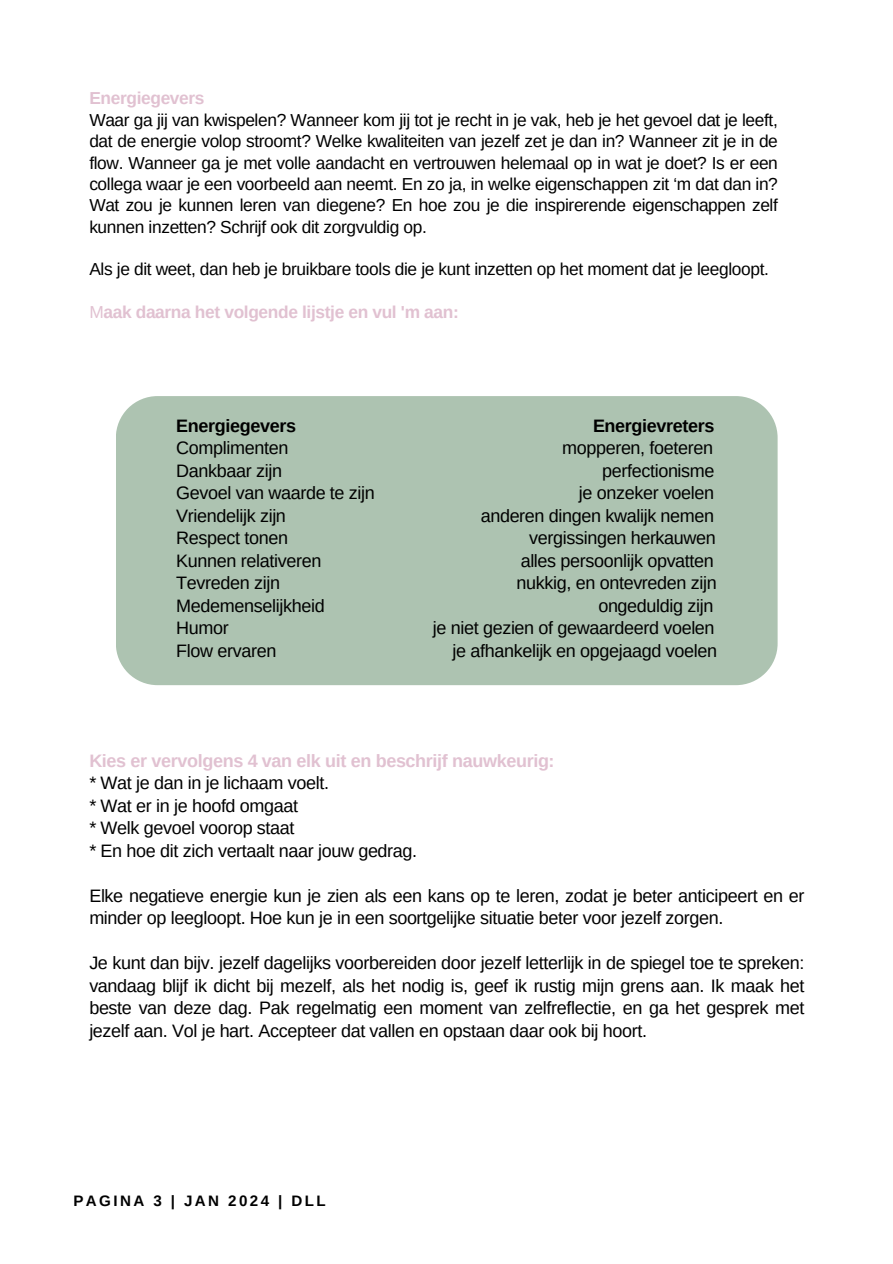
<style>
.page{position:relative;width:893px;height:1264px;background:#fff}
.page>*{position:absolute;margin:0;border:0;box-sizing:border-box;transform-origin:0 0}
.t1{font:18px/22.5px "Arimo";letter-spacing:-.02em;color:#000}
.t2{font:700 18px "Arimo";letter-spacing:-.02em;color:#e1c1d1}
.t3{font:700 18px "Arimo";letter-spacing:-.02em;color:#000}
.t4{font:17.25px/21.3px "Arimo";letter-spacing:-.02em;color:#000;text-align:justify}
.t5{font:700 17.25px "Arimo";letter-spacing:-.02em;color:#e1c1d1}
.t6{font:700 15.15px "Arimo";letter-spacing:.16em;color:#000}
.s1{font-weight:400}
</style>
<div class="page">
<div style="left:116px;top:396px;width:661px;height:289px;background:#adc3b1"></div>
<p class="t5" style="left:89px;top:89px;width:117px">Energiegevers</p>
<p class="t4" style="left:89px;top:109px;width:690px">Waar ga jij van kwispelen? Wanneer kom jij tot je recht in je vak, heb je het gevoel dat je leeft, dat de energie volop stroomt? Welke kwaliteiten van jezelf zet je dan in? Wanneer zit je in de flow. Wanneer ga je met volle aandacht en vertrouwen helemaal op in wat je doet? Is er een collega waar je een voorbeeld aan neemt. En zo ja, in welke eigenschappen zit ‘m dat dan in?<br>Wat zou je kunnen leren van diegene? En hoe zou je die inspirerende eigenschappen zelf kunnen inzetten? Schrijf ook dit zorgvuldig op.</p>
<p class="t4" style="left:89px;top:259px;width:681px">Als je dit weet, dan heb je bruikbare tools die je kunt inzetten op het moment dat je leegloopt.</p>
<p class="t5" style="left:89px;top:302px;width:371px"><span class="s1">M</span>aak daarna het volgende lijstje en vul 'm aan:</p>
<p class="t3" style="left:176px;top:415px;width:121px">Energiegevers</p>
<p class="t3" style="left:593px;top:415px;width:123px">Energievreters</p>
<p class="t1" style="left:176px;top:436px;width:114px">Complimenten</p>
<p class="t1" style="left:562px;top:436px;width:152px">mopperen, foeteren</p>
<p class="t1" style="left:176px;top:459px;width:107px">Dankbaar zijn</p>
<p class="t1" style="left:602px;top:459px;width:114px">perfectionisme</p>
<p class="t1" style="left:176px;top:481px;width:200px">Gevoel van waarde te zijn</p>
<p class="t1" style="left:578px;top:481px;width:137px">je onzeker voelen</p>
<p class="t1" style="left:176px;top:504px;width:111px">Vriendelijk zijn</p>
<p class="t1" style="left:480px;top:504px;width:235px">anderen dingen kwalijk nemen</p>
<p class="t1" style="left:176px;top:526px;width:113px">Respect tonen</p>
<p class="t1" style="left:529px;top:526px;width:188px">vergissingen herkauwen</p>
<p class="t1" style="left:176px;top:549px;width:146px">Kunnen relativeren</p>
<p class="t1" style="left:520px;top:549px;width:195px">alles persoonlijk opvatten</p>
<p class="t1" style="left:176px;top:571px;width:105px">Tevreden zijn</p>
<p class="t1" style="left:516px;top:571px;width:202px">nukkig, en ontevreden zijn</p>
<p class="t1" style="left:176px;top:594px;width:150px">Medemenselijkheid</p>
<p class="t1" style="left:598px;top:594px;width:117px">ongeduldig zijn</p>
<p class="t1" style="left:176px;top:616px;width:54px">Humor</p>
<p class="t1" style="left:433px;top:616px;width:283px">je niet gezien of gewaardeerd voelen</p>
<p class="t1" style="left:176px;top:639px;width:102px">Flow ervaren</p>
<p class="t1" style="left:452px;top:639px;width:266px">je afhankelijk en opgejaagd voelen</p>
<p class="t2" style="left:89px;top:750px;width:467px">Kies er vervolgens 4 van elk uit en beschrijf nauwkeurig:</p>
<p class="t1" style="left:89px;top:771px;width:241px">* Wat je dan in je lichaam voelt.</p>
<p class="t1" style="left:89px;top:794px;width:210px">* Wat er in je hoofd omgaat</p>
<p class="t1" style="left:89px;top:816px;width:207px">* Welk gevoel voorop staat</p>
<p class="t1" style="left:89px;top:839px;width:329px">* En hoe dit zich vertaalt naar jouw gedrag.</p>
<p class="t1" style="left:89px;top:884px;width:716px">Elke negatieve energie kun je zien als een kans op te leren, zodat je beter anticipeert en er minder op leegloopt. Hoe kun je in een soortgelijke situatie beter voor jezelf zorgen.</p>
<p class="t1" style="left:89px;top:951px;width:716px;text-align:justify">Je kunt dan bijv. jezelf dagelijks voorbereiden door jezelf letterlijk in de spiegel toe te spreken: vandaag blijf ik dicht bij mezelf, als het nodig is, geef ik rustig mijn grens aan. Ik maak het beste van deze dag. Pak regelmatig een moment van zelfreflectie, en ga het gesprek met jezelf aan. Vol je hart. Accepteer dat vallen en opstaan daar ook bij hoort.</p>
<p class="t6" style="left:73px;top:1191px;width:254px">PAGINA 3 | JAN 2024 | DLL</p>
</div>
